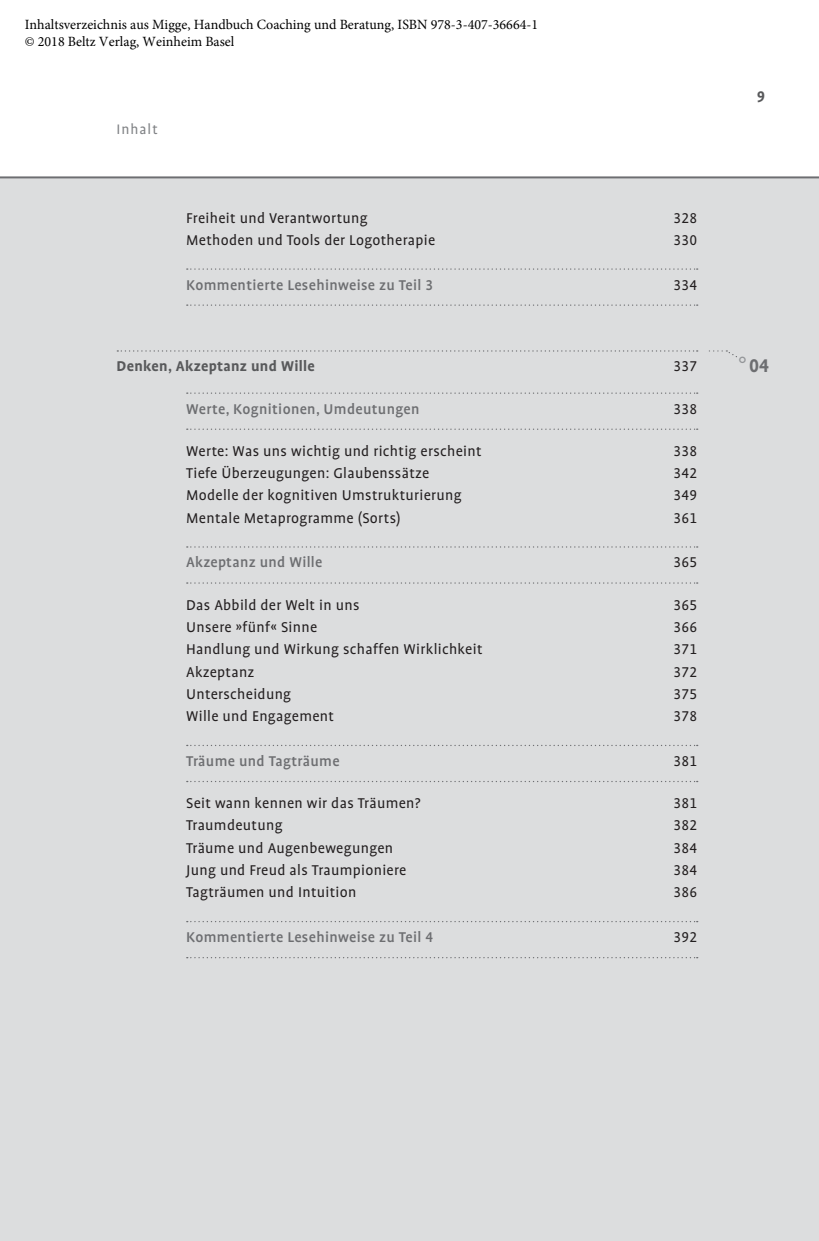
<style>
.page{position:relative;width:819px;height:1241px;background:#fff}
.page>*{position:absolute;margin:0;border:0;box-sizing:border-box;transform-origin:0 0}
.t1{font:700 21px "Profile OT";color:#6d6e71}
.t2{font:17.5px "Profile OT Bold Q angepasst";color:#58595b}
.t3{font:16.1px "Profile OT Q angepasst";letter-spacing:.02em;color:#231f20}
.t4{font:500 16.1px "Profile OT";letter-spacing:.02em;color:#6d6e71}
.t5{font:16.1px "Profile OT Bold Q angepasst";letter-spacing:.02em;color:#58595b}
.t6{font:15.75px "Profile OT Q angepasst";letter-spacing:.06em;color:#808285}
.t7{font:14px/16.8px "Minion Pro";color:#000}
</style>
<div class="page">
<div style="left:7px;top:177px;width:812px;height:1063px;background:#dcddde"></div>
<div style="left:0;top:177px;width:7px;height:1063px;background:#dcddde"></div>
<hr style="left:0;top:177px;width:819px;height:1px;background:#6d6e71">
<svg style="left:187px;top:268px;width:510px;height:2px"></svg>
<svg style="left:187px;top:304px;width:510px;height:2px"></svg>
<svg style="left:117px;top:350px;width:580px;height:1px"></svg>
<svg style="left:187px;top:392px;width:510px;height:2px"></svg>
<svg style="left:187px;top:428px;width:510px;height:2px"></svg>
<svg style="left:187px;top:546px;width:510px;height:1px"></svg>
<svg style="left:187px;top:582px;width:510px;height:1px"></svg>
<svg style="left:187px;top:744px;width:510px;height:2px"></svg>
<svg style="left:187px;top:780px;width:510px;height:2px"></svg>
<svg style="left:187px;top:921px;width:510px;height:1px"></svg>
<svg style="left:187px;top:957px;width:510px;height:1px"></svg>
<svg style="left:709px;top:350px;width:28px;height:8px"></svg>
<p class="t7" style="left:25px;top:16px;width:515px">Inhaltsverzeichnis aus Migge, Handbuch Coaching und Beratung, ISBN 978-3-407-36664-1 © 2018 Beltz Verlag, Weinheim Basel</p>
<p class="t6" style="left:117px;top:121px;width:43px">Inhalt</p>
<p class="t3" style="left:186px;top:209px;width:183px">Freiheit und Verantwortung</p>
<p class="t3" style="left:673px;top:209px;width:25px">328</p>
<p class="t3" style="left:186px;top:231px;width:250px">Methoden und Tools der Logotherapie</p>
<p class="t3" style="left:673px;top:231px;width:25px">330</p>
<p class="t4" style="left:186px;top:276px;width:248px">Kommentierte Lesehinweise zu Teil 3</p>
<p class="t3" style="left:673px;top:276px;width:25px">334</p>
<p class="t5" style="left:117px;top:358px;width:200px">Denken, Akzeptanz und Wille</p>
<p class="t3" style="left:673px;top:358px;width:25px">337</p>
<p class="t4" style="left:186px;top:400px;width:235px">Werte, Kognitionen, Umdeutungen</p>
<p class="t3" style="left:673px;top:400px;width:25px">338</p>
<p class="t3" style="left:186px;top:442px;width:297px">Werte: Was uns wichtig und richtig erscheint</p>
<p class="t3" style="left:673px;top:442px;width:25px">338</p>
<p class="t3" style="left:186px;top:465px;width:245px">Tiefe Überzeugungen: Glaubenssätze</p>
<p class="t3" style="left:673px;top:465px;width:25px">342</p>
<p class="t3" style="left:186px;top:487px;width:277px">Modelle der kognitiven Umstrukturierung</p>
<p class="t3" style="left:673px;top:487px;width:25px">349</p>
<p class="t3" style="left:186px;top:509px;width:216px">Mentale Metaprogramme (Sorts)</p>
<p class="t3" style="left:673px;top:509px;width:25px">361</p>
<p class="t4" style="left:186px;top:554px;width:138px">Akzeptanz und Wille</p>
<p class="t3" style="left:673px;top:554px;width:25px">365</p>
<p class="t3" style="left:186px;top:596px;width:175px">Das Abbild der Welt in uns</p>
<p class="t3" style="left:673px;top:596px;width:25px">365</p>
<p class="t3" style="left:186px;top:618px;width:133px">Unsere »fünf« Sinne</p>
<p class="t3" style="left:673px;top:618px;width:25px">366</p>
<p class="t3" style="left:186px;top:641px;width:298px">Handlung und Wirkung schaffen Wirklichkeit</p>
<p class="t3" style="left:673px;top:641px;width:25px">371</p>
<p class="t3" style="left:186px;top:663px;width:70px">Akzeptanz</p>
<p class="t3" style="left:673px;top:663px;width:25px">372</p>
<p class="t3" style="left:186px;top:685px;width:107px">Unterscheidung</p>
<p class="t3" style="left:673px;top:685px;width:25px">375</p>
<p class="t3" style="left:186px;top:707px;width:149px">Wille und Engagement</p>
<p class="t3" style="left:673px;top:707px;width:25px">378</p>
<p class="t4" style="left:186px;top:752px;width:155px">Träume und Tagträume</p>
<p class="t3" style="left:673px;top:752px;width:25px">381</p>
<p class="t3" style="left:186px;top:794px;width:236px">Seit wann kennen wir das Träumen?</p>
<p class="t3" style="left:673px;top:794px;width:25px">381</p>
<p class="t3" style="left:186px;top:817px;width:98px">Traumdeutung</p>
<p class="t3" style="left:673px;top:817px;width:25px">382</p>
<p class="t3" style="left:186px;top:839px;width:208px">Träume und Augenbewegungen</p>
<p class="t3" style="left:673px;top:839px;width:25px">384</p>
<p class="t3" style="left:186px;top:861px;width:222px">Jung und Freud als Traumpioniere</p>
<p class="t3" style="left:673px;top:861px;width:25px">384</p>
<p class="t3" style="left:186px;top:883px;width:172px">Tagträumen und Intuition</p>
<p class="t3" style="left:673px;top:883px;width:25px">386</p>
<p class="t4" style="left:186px;top:928px;width:248px">Kommentierte Lesehinweise zu Teil 4</p>
<p class="t3" style="left:673px;top:928px;width:25px">392</p>
<p class="t2" style="left:756px;top:87px;width:10px">9</p>
<h1 class="t1" style="left:749px;top:354px;width:22px">04</h1>
</div>
